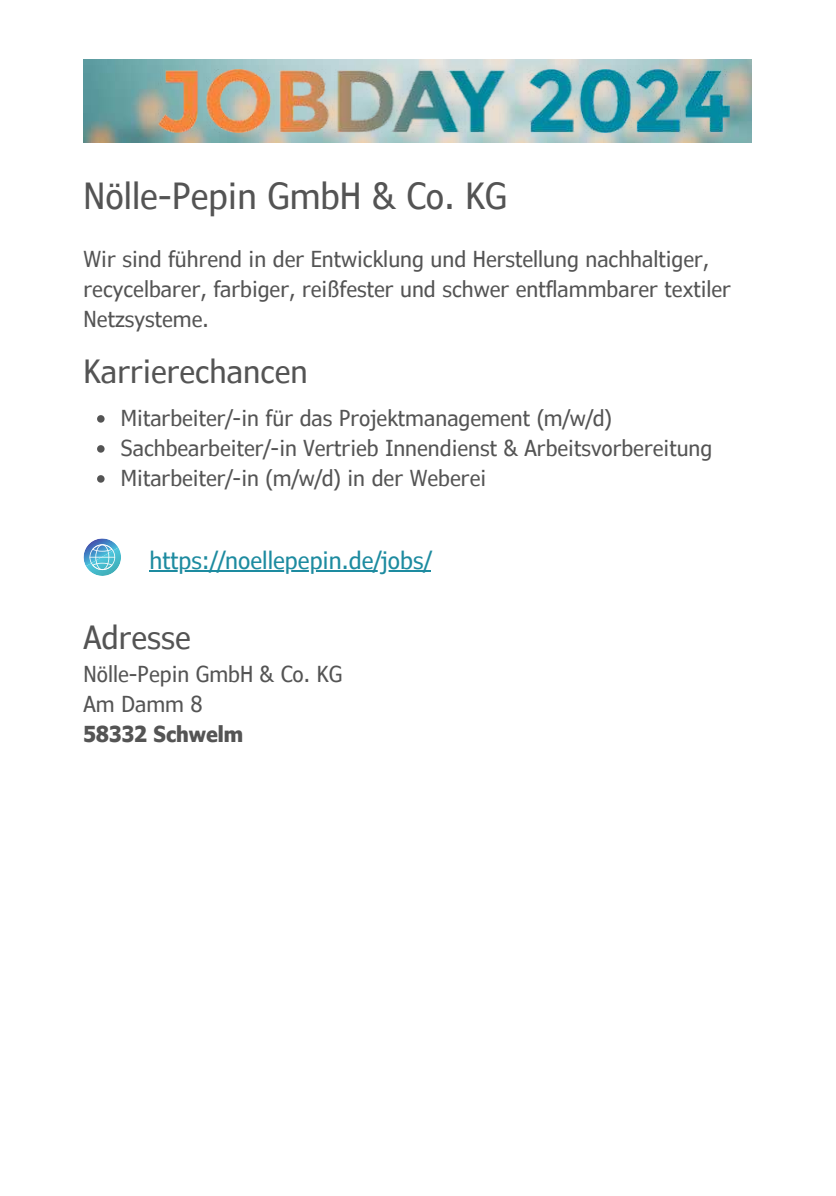
<style>
.page{position:relative;width:836px;height:1196px;background:#fff}
.page>*{position:absolute;margin:0;border:0;box-sizing:border-box;transform-origin:0 0}
.t1{font:condensed 36px "Verdana Pro";color:#545454}
.t2{font:condensed 32px "Verdana Pro";color:#545454}
.t3{font:condensed 24px "Verdana Pro";color:#1d8ba0}
.t4{font:condensed 22px/30px "Verdana Pro";color:#545454}
.t5{font:700 condensed 22px "Verdana Pro";color:#545454}
</style>
<div class="page">
<img style="left:84px;top:60px;width:667px;height:82px">
<img style="left:158px;top:70px;width:572px;height:63px">
<svg style="left:97px;top:415px;width:8px;height:7px"></svg>
<svg style="left:97px;top:445px;width:8px;height:7px"></svg>
<svg style="left:97px;top:475px;width:8px;height:7px"></svg>
<svg style="left:88px;top:538px;width:28px;height:32px"></svg>
<hr style="left:149px;top:570px;width:282px;height:2px;background:#1d8ba0">
<h1 class="t1" style="left:84px;top:173px;width:425px">Nölle-Pepin GmbH &amp; Co. KG</h1>
<p class="t4" style="left:84px;top:244px;width:649px">Wir sind führend in der Entwicklung und Herstellung nachhaltiger, recycelbarer, farbiger, reißfester und schwer entflammbarer textiler<br>Netzsysteme.</p>
<h2 class="t2" style="left:84px;top:351px;width:225px">Karrierechancen</h2>
<p class="t4" style="left:121px;top:403px;width:593px">Mitarbeiter/-in für das Projektmanagement (m/w/d)<br>Sachbearbeiter/-in Vertrieb Innendienst &amp; Arbeitsvorbereitung<br>Mitarbeiter/-in (m/w/d) in der Weberei</p>
<p class="t3" style="left:149px;top:545px;width:283px">https://noellepepin.de/jobs/</p>
<h2 class="t2" style="left:84px;top:617px;width:109px">Adresse</h2>
<p class="t4" style="left:84px;top:659px;width:260px">Nölle-Pepin GmbH &amp; Co. KG<br>Am Damm 8</p>
<p class="t5" style="left:84px;top:719px;width:161px">58332 Schwelm</p>
</div>
